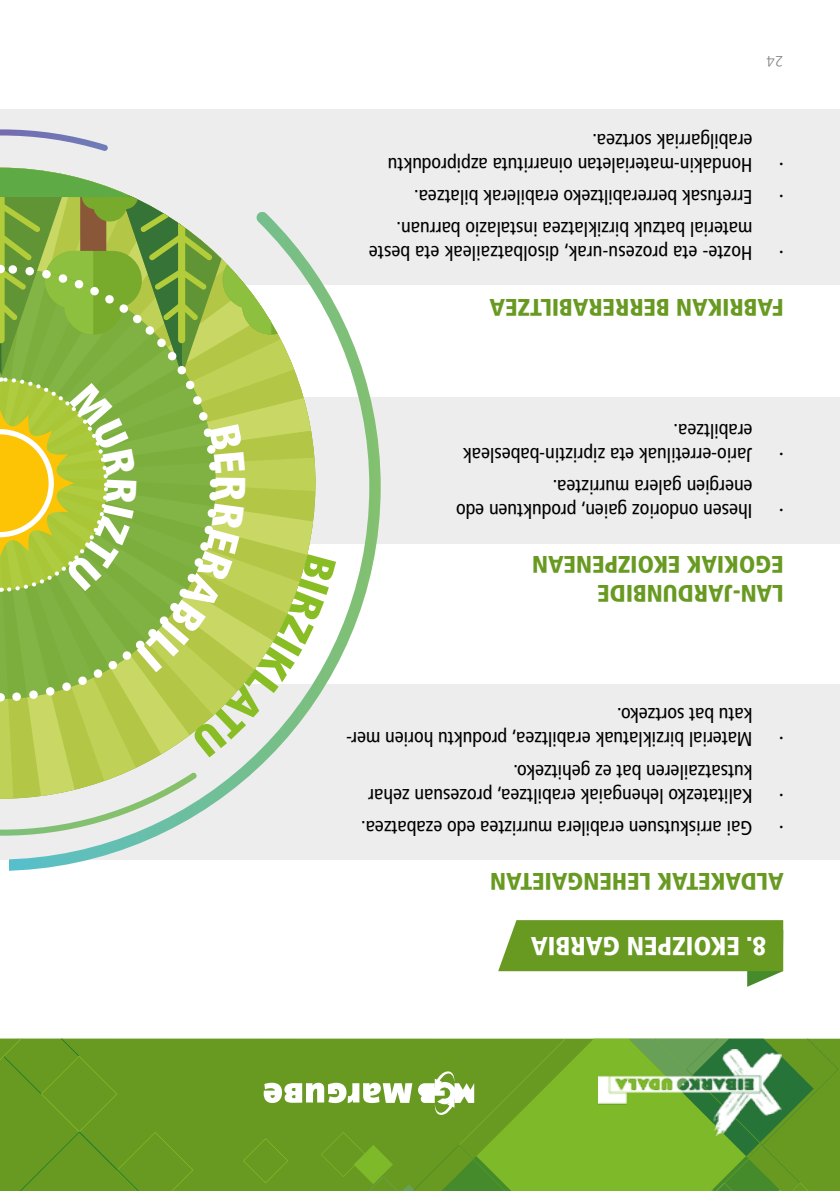
<style>
.page{position:relative;width:840px;height:1191px;background:#fff}
.page>*{position:absolute;margin:0;border:0;box-sizing:border-box;transform-origin:0 0}
.t1{font:900 condensed 26px "Frutiger";color:#fff}
.t2{font:900 condensed 24px/28.8px "Frutiger";color:#689a22}
.t3{font:condensed 20px/32.2px "Frutiger";color:#000}
.t4{font:300 15px "Frutiger";color:#878787}
</style>
<div class="page">
<div style="left:193px;top:1038px;width:646px;height:153px;background:#689a22"></div>
<svg style="left:458px;top:1038px;width:170px;height:153px;background:#75ac26"></svg>
<svg style="left:320px;top:1132px;width:208px;height:59px;background:#699f24"></svg>
<svg style="left:628px;top:1038px;width:210px;height:153px;background:#669f2a"></svg>
<div style="left:243px;top:1138px;width:45px;height:45px;background:#689a22"></div>
<div style="left:0;top:1038px;width:193px;height:153px;background:#689a22"></div>
<img style="left:598px;top:1049px;width:183px;height:86px">
<svg style="left:263px;top:1082px;width:149px;height:21px"></svg>
<svg style="left:418px;top:1070px;width:56px;height:44px"></svg>
<div style="left:0;top:397px;width:839px;height:146px;background:#ededed"></div>
<div style="left:0;top:109px;width:839px;height:176px;background:#ededed"></div>
<div style="left:0;top:683px;width:839px;height:176px;background:#ededed"></div>
<svg style="left:0;top:325px;width:380px;height:546px"></svg>
<svg style="left:0;top:137px;width:345px;height:692px"></svg>
<svg style="left:336px;top:168px;width:9px;height:630px"></svg>
<svg style="left:498px;top:920px;width:284px;height:66px"></svg>
<svg style="left:0;top:168px;width:336px;height:630px"></svg>
<p class="t4" style="left:782px;top:70px;width:18px;rotate:-180deg">24</p>
<p class="t3" style="left:752px;top:157px;width:162px;rotate:-180deg">erabilgarriak sortzea.</p>
<p class="t3" style="left:752px;top:181px;width:366px;rotate:-180deg">Hondakin-materialetan oinarrituta azpiproduktu</p>
<p class="t3" style="left:783px;top:181px;width:6px;rotate:-180deg">·</p>
<p class="t3" style="left:752px;top:245px;width:357px;rotate:-180deg">material batzuk birziklatzea instalazio barruan.<br>Errefusak berrerabiltzeko erabilerak bilatzea.</p>
<p class="t3" style="left:783px;top:213px;width:6px;rotate:-180deg">·</p>
<p class="t3" style="left:752px;top:269px;width:385px;rotate:-180deg">Hozte- eta prozesu-urak, disolbatzaileak eta beste</p>
<p class="t3" style="left:783px;top:269px;width:6px;rotate:-180deg">·</p>
<p class="t2" style="left:783px;top:321px;width:295px;rotate:-180deg">FABRIKAN BERRERABILTZEA</p>
<p class="t3" style="left:752px;top:447px;width:81px;rotate:-180deg">erabiltzea.</p>
<p class="t3" style="left:752px;top:503px;width:291px;rotate:-180deg">energien galera murriztea.<br>Jario-erretiluak eta zipriztin-babesleak</p>
<p class="t3" style="left:783px;top:471px;width:6px;rotate:-180deg">·</p>
<p class="t3" style="left:752px;top:527px;width:298px;rotate:-180deg">Ihesen ondorioz gaien, produktuen edo</p>
<p class="t3" style="left:783px;top:527px;width:6px;rotate:-180deg">·</p>
<p class="t2" style="left:783px;top:608px;width:253px;rotate:-180deg">LAN-JARDUNBIDE<br>EGOKIAK EKOIZPENEAN</p>
<p class="t3" style="left:752px;top:731px;width:137px;rotate:-180deg">katu bat sortzeko.</p>
<p class="t3" style="left:752px;top:787px;width:408px;rotate:-180deg">kutsatzaileren bat ez gehitzeko.<br>Material birziklatuak erabiltzea, produktu horien mer-</p>
<p class="t3" style="left:783px;top:755px;width:6px;rotate:-180deg">·</p>
<p class="t3" style="left:752px;top:811px;width:385px;rotate:-180deg">Kalitatezko lehengaiak erabiltzea, prozesuan zehar</p>
<p class="t3" style="left:783px;top:811px;width:6px;rotate:-180deg">·</p>
<p class="t3" style="left:752px;top:843px;width:393px;rotate:-180deg">Gai arriskutsuen erabilera murriztea edo ezabatzea.</p>
<p class="t3" style="left:783px;top:843px;width:6px;rotate:-180deg">·</p>
<p class="t2" style="left:783px;top:896px;width:295px;rotate:-180deg">ALDAKETAK LEHENGAIETAN</p>
<h1 class="t1" style="left:765px;top:961px;width:236px;rotate:-180deg">8. EKOIZPEN GARBIA</h1>
</div>
